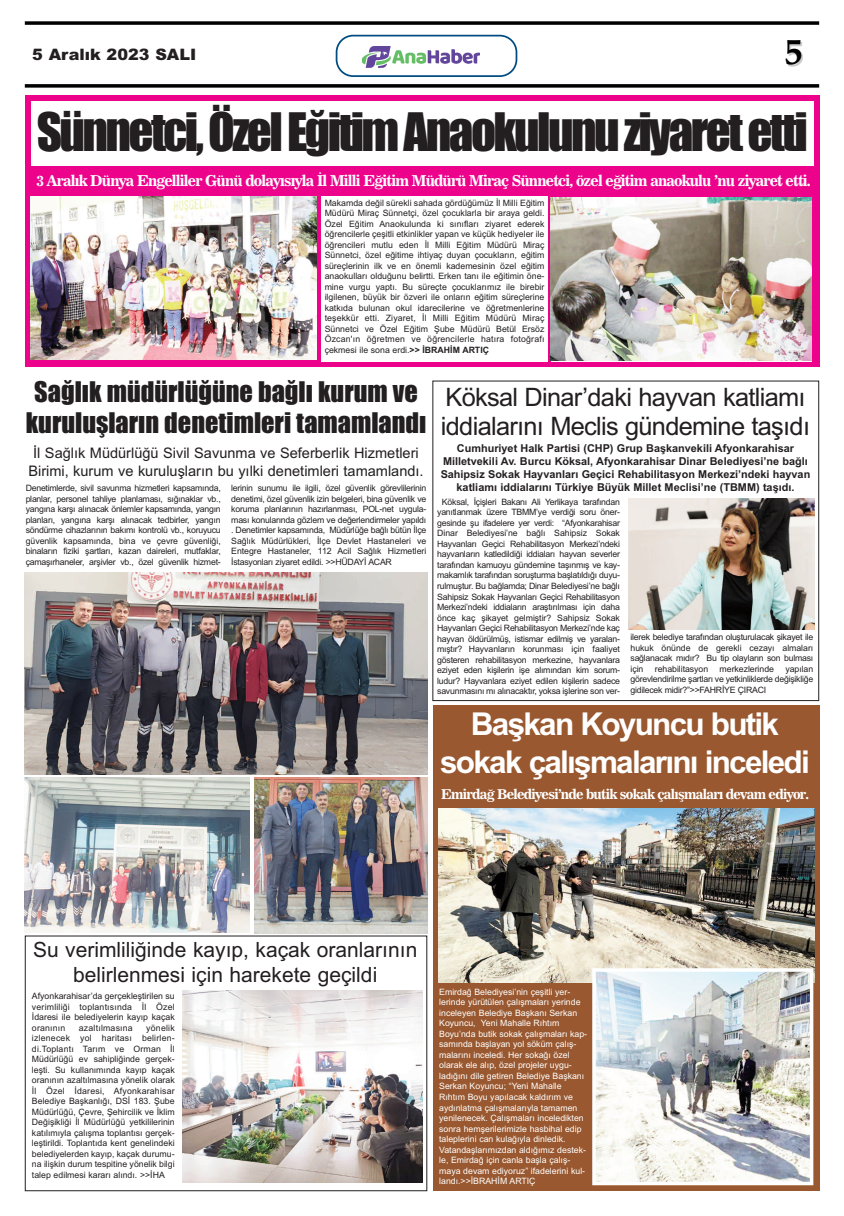
<style>
.page{position:relative;width:844px;height:1216px;background:#fff}
.page>*{position:absolute;margin:0;border:0;box-sizing:border-box;transform-origin:0 0}
.t1{font:49px "Impact";letter-spacing:-.055em;color:#231f20}
.t2{font:700 36.57px "Palatino";color:#000}
.t3{font:700 31.5px/37.8px "Arial";letter-spacing:-.055em;color:#fff;text-align:center}
.t4{font:26.25px/31.5px "Impact";color:#231f20;text-align:center}
.t5{font:25.38px/28.9px "Arial";letter-spacing:-.03em;color:#231f20}
.t6{font:21px/25.2px "Arial";color:#231f20;text-align:center}
.t7{font:900 15.75px "Arial";color:#231f20}
.t8{font:14.88px "News 706 BT Bold C";letter-spacing:-.055em;color:#fff}
.t9{font:14.53px/17.5px "Arial";color:#231f20;text-align:center}
.t10{font:13.47px "News 706 BT Bold C";letter-spacing:-.055em;color:#fff}
.t11{font:700 10.85px/13px "Arial";color:#231f20;text-align:center}
.t12{font:8.75px/10.5px "Arial";letter-spacing:-.03em;color:#231f20;text-align:justify}
.t13{font:8.75px/10.5px "Arial";color:#fff}
.t14{font:8.75px "Arial";letter-spacing:-.005em;color:#231f20}
.t15{font:8.75px "Arial";letter-spacing:.02em;color:#231f20}
.s1{font-weight:700}
</style>
<div class="page">
<svg style="left:25px;top:21px;width:794px;height:4px;background:#1f1f1f"></svg>
<svg style="left:25px;top:84px;width:794px;height:4px;background:#1f1f1f"></svg>
<svg style="left:335px;top:35px;width:182px;height:42px"></svg>
<img style="left:362px;top:44px;width:117px;height:26px">
<div style="left:25px;top:95px;width:794px;height:272px;background:#ed028c"></div>
<div style="left:31px;top:102px;width:782px;height:64px;background:#fff"></div>
<div style="left:321px;top:196px;width:227px;height:165px;background:#fff"></div>
<img style="left:550px;top:198px;width:261px;height:163px">
<img style="left:30px;top:196px;width:286px;height:164px">
<img style="left:25px;top:572px;width:402px;height:202px">
<img style="left:25px;top:777px;width:224px;height:155px">
<img style="left:254px;top:777px;width:173px;height:156px">
<div style="left:432px;top:380px;width:387px;height:321px;border:1px solid #231f20"></div>
<img style="left:628px;top:499px;width:186px;height:130px">
<div style="left:25px;top:935px;width:402px;height:256px;border:1px solid #231f20"></div>
<img style="left:182px;top:990px;width:240px;height:192px">
<div style="left:433px;top:705px;width:386px;height:486px;background:#99582f"></div>
<img style="left:438px;top:808px;width:376px;height:174px">
<img style="left:597px;top:973px;width:211px;height:207px">
<div style="left:592px;top:968px;width:221px;height:217px;border:4px solid #fff"></div>
<h3 class="t7" style="left:32px;top:46px;width:166px">5 Aralık 2023 SALI</h3>
<h2 class="t2" style="left:784px;top:30px;width:20px">5</h2>
<h1 class="t1" style="left:37px;top:105px;width:772px">Sünnetci,ÖzelEğitimAnaokulunuziyaretetti</h1>
<h3 class="t8" style="left:36px;top:172px;width:775px">3 Aralık Dünya Engelliler Günü dolayısıyla İl Milli Eğitim Müdürü Miraç Sünnetci, özel eğitim anaokulu ’nu ziyaret etti.</h3>
<p class="t12" style="left:324px;top:197px;width:221px">Makamda değil sürekli sahada gördüğümüz İl Milli Eğitim Müdürü Miraç Sünnetçi, özel çocuklarla bir araya geldi.<br>Özel Eğitim Anaokulunda ki sınıfları ziyaret ederek öğrencilerle çeşitli etkinlikler yapan ve küçük hediyeler ile öğrencileri mutlu eden İl Milli Eğitim Müdürü Miraç Sünnetci, özel eğitime ihtiyaç duyan çocukların, eğitim süreçlerinin ilk ve en önemli kademesinin özel eğitim anaokulları olduğunu belirtti. Erken tanı ile eğitimin öne&shy;mine vurgu yaptı. Bu süreçte çocuklarımız ile birebir ilgilenen, büyük bir özveri ile onların eğitim süreçlerine katkıda bulunan okul idarecilerine ve öğretmenlerine teşekkür etti. Ziyaret, İl Milli Eğitim Müdürü Miraç Sünnetci ve Özel Eğitim Şube Müdürü Betül Ersöz Özcan'ın öğretmen ve öğrencilerle hatıra fotoğrafı çekmesi ile sona erdi.<span class="s1">&gt;&gt; İBRAHİM ARTIÇ</span></p>
<h3 class="t4" style="left:26px;top:377px;width:402px">Sağlık müdürlüğüne bağlı kurum ve kuruluşların denetimleri tamamlandı</h3>
<h3 class="t9" style="left:28px;top:444px;width:396px">İl Sağlık Müdürlüğü Sivil Savunma ve Seferberlik Hizmetleri<br>Birimi, kurum ve kuruluşların bu yılki denetimleri tamamlandı.</h3>
<p class="t12" style="left:26px;top:483px;width:196px">Denetimlerde, sivil savunma hizmetleri kapsamında, planlar, personel tahliye planlaması, sığınaklar vb., yangına karşı alınacak önlemler kapsamında, yangın planları, yangına karşı alınacak tedbirler, yangın söndürme cihazlarının bakımı kontrolü vb., koruyucu güvenlik kapsamında, bina ve çevre güvenliği, binaların fiziki şartları, kazan daireleri, mutfaklar, çamaşırhaneler, arşivler vb., özel güvenlik hizmet-</p>
<p class="t12" style="left:231px;top:483px;width:196px">lerinin sunumu ile ilgili, özel güvenlik görevlilerinin denetimi, özel güvenlik izin belgeleri, bina güvenlik ve koruma planlarının hazırlanması, POL-net uygula&shy;ması konularında gözlem ve değerlendirmeler yapıldı . Denetimler kapsamında, Müdürlüğe bağlı bütün İlçe Sağlık Müdürlükleri, İlçe Devlet Hastaneleri ve Entegre Hastaneler, 112 Acil Sağlık Hizmetleri İstasyonları ziyaret edildi. &gt;&gt;HÜDAYİ ACAR</p>
<h3 class="t5" style="left:441px;top:382px;width:370px">Köksal Dinar’daki hayvan katliamı iddialarını Meclis gündemine taşıdı</h3>
<p class="t11" style="left:440px;top:442px;width:371px">Cumhuriyet Halk Partisi (CHP) Grup Başkanvekili Afyonkarahisar Milletvekili Av. Burcu Köksal, Afyonkarahisar Dinar Belediyesi’ne bağlı Sahipsiz Sokak Hayvanları Geçici Rehabilitasyon Merkezi’ndeki hayvan katliamı iddialarını Türkiye Büyük Millet Meclisi’ne (TBMM) taşıdı.</p>
<p class="t12" style="left:437px;top:496px;width:184px;text-align:center">Köksal, İçişleri Bakanı Ali Yerlikaya tarafından yanıtlanmak üzere TBMM’ye verdiği soru öner&shy;gesinde şu ifadelere yer verdi: “Afyonkarahisar Dinar Belediyesi’ne bağlı Sahipsiz Sokak Hayvanları Geçici Rehabilitasyon Merkezi’ndeki hayvanların katledildiği iddiaları hayvan severler tarafından kamuoyu gündemine taşınmış ve kay&shy;makamlık tarafından soruşturma başlatıldığı duyu&shy;rulmuştur. Bu bağlamda; Dinar Belediyesi’ne bağlı Sahipsiz Sokak Hayvanları Geçici Rehabilitasyon Merkezi’ndeki iddiaların araştırılması için daha önce kaç şikayet gelmiştir? Sahipsiz Sokak Hayvanları Geçici Rehabilitasyon Merkezi’nde kaç hayvan öldürülmüş, istismar edilmiş ve yaralan&shy;mıştır? Hayvanların korunması için faaliyet gösteren rehabilitasyon merkezine, hayvanlara eziyet eden kişilerin işe alımından kim sorum&shy;ludur? Hayvanlara eziyet edilen kişilerin sadece savunmasını mı alınacaktır, yoksa işlerine son ver-</p>
<p class="t12" style="left:630px;top:632px;width:184px">ilerek belediye tarafından oluşturulacak şikayet ile hukuk önünde de gerekli cezayı almaları sağlanacak mıdır? Bu tip olayların son bulması için</p>
<p class="t12" style="left:630px;top:663px;width:184px;text-indent:155px">yapılan görevlendirilme şartları ve yetkinliklerde değişikliğe gidilecek midir?”&gt;&gt;FAHRİYE ÇIRACI</p>
<p class="t14" style="left:654px;top:663px;width:55px">rehabilitasyon</p>
<p class="t14" style="left:719px;top:663px;width:56px">merkezlerinde</p>
<h3 class="t3" style="left:440px;top:705px;width:371px">Başkan Koyuncu butik sokak çalışmalarını inceledi</h3>
<h3 class="t10" style="left:441px;top:786px;width:369px">Emirdağ Belediyesi’nde butik sokak çalışmaları devam ediyor.</h3>
<h3 class="t6" style="left:33px;top:936px;width:386px">Su verimliliğinde kayıp, kaçak oranlarının belirlenmesi için harekete geçildi</h3>
<p class="t12" style="left:32px;top:990px;width:144px">Afyonkarahisar’da gerçekleştirilen su verimliliği toplantısında İl Özel İdaresi ile belediyelerin kayıp kaçak oranının</p>
<p class="t12" style="left:32px;top:1022px;width:144px;text-indent:114px">yönelik izlenecek yol haritası belirlen&shy;di.Toplantı Tarım ve Orman İl Müdürlüğü ev sahipliğinde gerçek&shy;leşti. Su kullanımında kayıp kaçak oranının azaltılmasına yönelik olarak İl Özel İdaresi, Afyonkarahisar Belediye Başkanlığı, DSİ 183. Şube Müdürlüğü, Çevre, Şehircilik ve İklim Değişikliği İl Müdürlüğü yetkililerinin katılımıyla çalışma toplantısı gerçek&shy;leştirildi. Toplantıda kent genelindeki belediyelerden kayıp, kaçak durumu&shy;na ilişkin durum tespitine yönelik bilgi talep edilmesi kararı alındı. &gt;&gt;İHA</p>
<p class="t15" style="left:79px;top:1022px;width:55px">azaltılmasına</p>
<p class="t13" style="left:439px;top:986px;width:149px">Emirdağ Belediyesi’nin çeşitli yer&shy;lerinde yürütülen çalışmaları yerinde inceleyen Belediye Başkanı Serkan Koyuncu, Yeni Mahalle Rıhtım Boyu’nda butik sokak çalışmaları kap&shy;samında başlayan yol söküm çalış&shy;malarını inceledi. Her sokağı özel olarak ele alıp, özel projeler uygu&shy;ladığını dile getiren Belediye Başkanı Serkan Koyuncu; “Yeni Mahalle Rıhtım Boyu yapılacak kaldırım ve aydınlatma çalışmalarıyla tamamen yenilenecek. Çalışmaları inceledikten sonra hemşerilerimizle hasbihal edip taleplerini can kulağıyla dinledik.<br>Vatandaşlarımızdan aldığımız destek&shy;le, Emirdağ için canla başla çalış&shy;maya devam ediyoruz” ifadelerini kul&shy;landı.&gt;&gt;İBRAHİM ARTIÇ</p>
</div>
